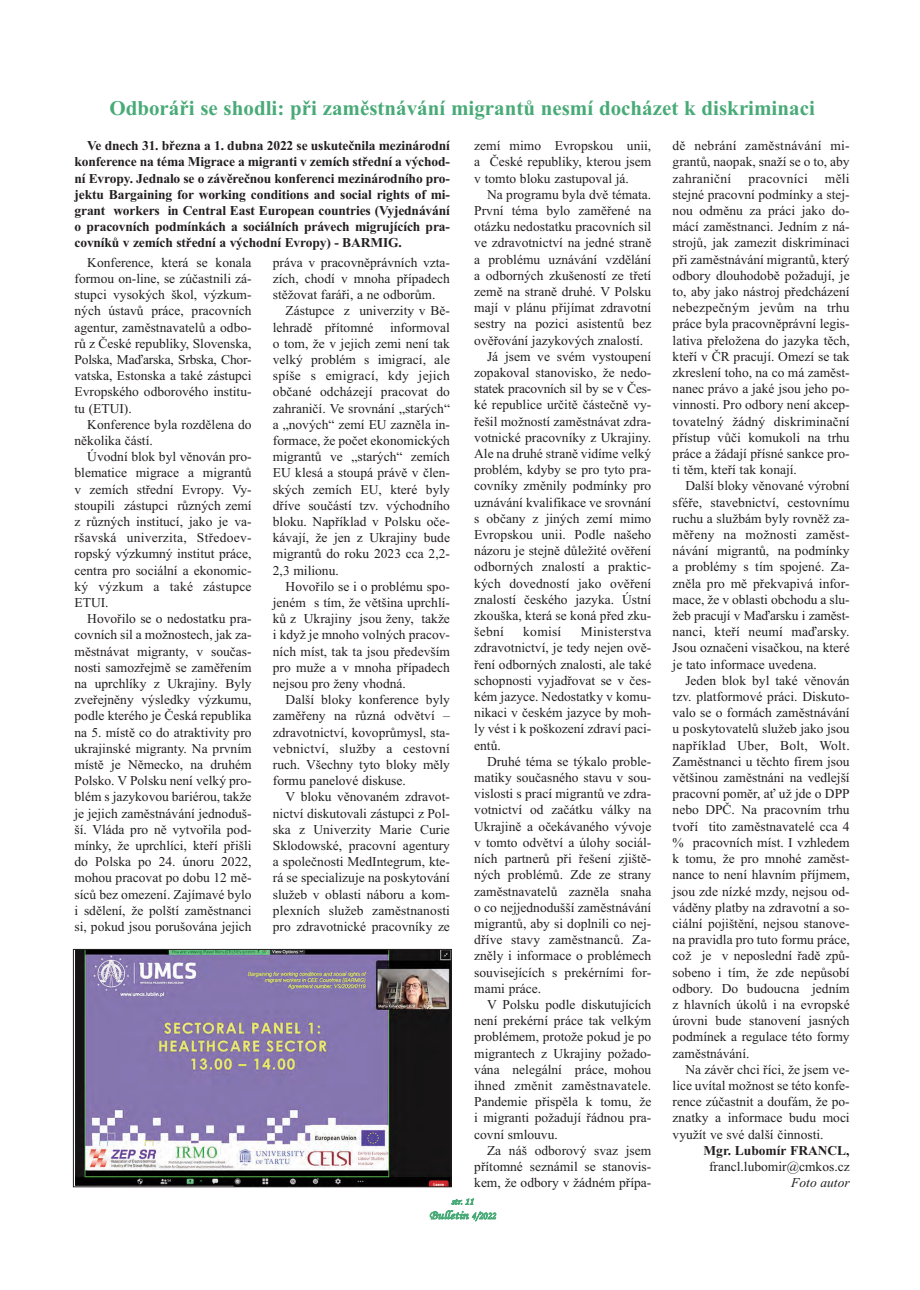
<style>
.page{position:relative;width:920px;height:1290px;background:#fff}
.page>*{position:absolute;margin:0;border:0;box-sizing:border-box;transform-origin:0 0}
.t1{font:700 21px "Times New Roman";color:#48aa77}
.t2{font:13.5px/16.2px "Times New Roman";color:#231f20;text-align:justify}
.t3{font:700 13.5px/16.2px "Times New Roman";letter-spacing:-.01em;color:#231f20;text-align:justify}
.t4{font:13.5px "Times New Roman";letter-spacing:.02em;color:#231f20}
.t5{font:italic 13.5px "Times New Roman";color:#231f20}
.t6{font:12.15px "Monotype Corsiva";letter-spacing:-.005em;color:#48aa77;scale:1.11 1}
.t7{font:9.45px "Monotype Corsiva";color:#48aa77;scale:1.11 1}
.s1{font-size:10.5px}
</style>
<div class="page">
<img style="left:75px;top:951px;width:374px;height:234px">
<div style="left:73px;top:949px;width:378px;height:238px;border:1px solid #231f20"></div>
<h1 class="t1" style="left:109px;top:95px;width:707px">Odboráři se shodli: při zaměstnávání migrantů nesmí docházet k diskriminaci</h1>
<p class="t3" style="left:75px;top:137px;width:377px;text-indent:13px">Ve dnech 31. března a 1. dubna 2022 se uskutečnila mezinárodní konference na téma Migrace a migranti v zemích střední a východ&shy;ní Evropy. Jednalo se o závěrečnou konferenci mezinárodního pro&shy;jektu Bargaining for working conditions and social rights of mi&shy;grant workers in Central East European countries (Vyjednávání o pracovních podmínkách a sociálních právech migrujících pra&shy;covníků v zemích střední a východní Evropy) - BARMIG.</p>
<p class="t2" style="left:75px;top:254px;width:179px;text-indent:13px">Konference, která se konala formou on-line, se zúčastnili zá&shy;stupci vysokých škol, výzkum&shy;ných ústavů práce, pracovních agentur, zaměstnavatelů a odbo&shy;rů z České republiky, Slovenska, Polska, Maďarska, Srbska, Chor&shy;vatska, Estonska a také zástupci Evropského odborového institu&shy;tu (ETUI).</p>
<p class="t2" style="left:75px;top:416px;width:179px;text-indent:13px">Konference byla rozdělena do několika částí.</p>
<p class="t2" style="left:75px;top:448px;width:179px;text-indent:13px">Úvodní blok byl věnován pro&shy;blematice migrace a migrantů v zemích střední Evropy. Vy&shy;stoupili zástupci různých zemí z různých institucí, jako je va&shy;ršavská univerzita, Středoev&shy;ropský výzkumný institut práce, centra pro sociální a ekonomic&shy;ký výzkum a také zástupce ETUI.</p>
<p class="t2" style="left:75px;top:610px;width:179px;text-indent:13px">Hovořilo se o nedostatku pra&shy;covních sil a možnostech, jak za&shy;městnávat migranty, v součas&shy;nosti samozřejmě se zaměřením na uprchlíky z Ukrajiny. Byly zveřejněny výsledky výzkumu, podle kterého je Česká republika na 5. místě co do atraktivity pro ukrajinské migranty. Na prvním místě je Německo, na druhém Polsko. V Polsku není velký pro&shy;blém s jazykovou bariérou, takže je jejich zaměstnávání jednoduš&shy;ší. Vláda pro ně vytvořila pod&shy;mínky, že uprchlíci, kteří přišli do Polska po 24. únoru 2022, mohou pracovat po dobu 12 mě&shy;síců bez omezení. Zajímavé bylo i sdělení, že polští zaměstnanci si, pokud jsou porušována jejich</p>
<p class="t2" style="left:474px;top:137px;width:179px">zemí mimo Evropskou unii, a České republiky, kterou jsem v tomto bloku zastupoval já.</p>
<p class="t2" style="left:487px;top:186px;width:166px">Na programu byla dvě témata.</p>
<p class="t2" style="left:474px;top:202px;width:179px">První téma bylo zaměřené na</p>
<p class="t2" style="left:474px;top:218px;width:179px">otázku nedostatku pracovních sil</p>
<p class="t2" style="left:474px;top:235px;width:179px">ve zdravotnictví na jedné straně</p>
<p class="t2" style="left:474px;top:251px;width:179px">a problému uznávání vzdělání</p>
<p class="t2" style="left:474px;top:267px;width:179px">a odborných zkušeností ze třetí</p>
<p class="t2" style="left:474px;top:283px;width:179px">země na straně druhé. V Polsku</p>
<p class="t2" style="left:474px;top:299px;width:179px">mají v plánu přijímat zdravotní</p>
<p class="t2" style="left:474px;top:316px;width:179px">sestry na pozici asistentů bez</p>
<p class="t2" style="left:474px;top:332px;width:170px">ověřování jazykových znalostí.</p>
<p class="t2" style="left:487px;top:348px;width:166px">Já jsem ve svém vystoupení</p>
<p class="t2" style="left:474px;top:364px;width:179px">zopakoval stanovisko, že nedo-</p>
<p class="t2" style="left:474px;top:380px;width:179px">statek pracovních sil by se v Čes-</p>
<p class="t2" style="left:474px;top:397px;width:179px">ké republice určitě částečně vy-</p>
<p class="t2" style="left:474px;top:413px;width:179px">řešil možností zaměstnávat zdra-</p>
<p class="t2" style="left:474px;top:429px;width:179px">votnické pracovníky z Ukrajiny.</p>
<p class="t2" style="left:474px;top:445px;width:179px">Ale na druhé straně vidíme velký</p>
<p class="t2" style="left:474px;top:461px;width:179px">problém, kdyby se pro tyto pra-</p>
<p class="t2" style="left:474px;top:478px;width:179px">covníky změnily podmínky pro</p>
<p class="t2" style="left:474px;top:494px;width:179px">uznávání kvalifikace ve srovnání</p>
<p class="t2" style="left:474px;top:510px;width:179px">s občany z jiných zemí mimo</p>
<p class="t2" style="left:474px;top:526px;width:179px">Evropskou unii. Podle našeho</p>
<p class="t2" style="left:474px;top:542px;width:179px">názoru je stejně důležité ověření</p>
<p class="t2" style="left:474px;top:559px;width:179px">odborných znalostí a praktic-</p>
<p class="t2" style="left:474px;top:575px;width:179px">kých dovedností jako ověření</p>
<p class="t2" style="left:474px;top:591px;width:179px">znalostí českého jazyka. Ústní</p>
<p class="t2" style="left:474px;top:607px;width:179px">zkouška, která se koná před zku-</p>
<p class="t2" style="left:474px;top:623px;width:31px">šební</p>
<p class="t2" style="left:523px;top:623px;width:40px">komisí</p>
<p class="t2" style="left:673px;top:137px;width:179px">dě nebrání zaměstnávání mi&shy;grantů, naopak, snaží se o to, aby zahraniční</p>
<p class="t2" style="left:673px;top:170px;width:179px;text-indent:152px">měli stejné pracovní podmínky a stej&shy;nou odměnu za práci jako do&shy;mácí zaměstnanci. Jedním z ná&shy;strojů, jak zamezit diskriminaci při zaměstnávání migrantů, který odbory dlouhodobě požadují, je to, aby jako nástroj předcházení nebezpečným jevům na trhu práce byla pracovněprávní legis&shy;lativa přeložena do jazyka těch, kteří v ČR pracují. Omezí se tak zkreslení toho, na co má zaměst&shy;nanec právo a jaké jsou jeho po&shy;vinnosti. Pro odbory není akcep&shy;tovatelný žádný diskriminační přístup vůči komukoli na trhu práce a žádají přísné sankce pro&shy;ti těm, kteří tak konají.</p>
<p class="t2" style="left:673px;top:478px;width:179px;text-indent:13px">Další bloky věnované výrobní sféře, stavebnictví, cestovnímu ruchu a službám byly rovněž za&shy;měřeny na možnosti zaměst&shy;návání migrantů, na podmínky a problémy s tím spojené. Za&shy;zněla pro mě překvapivá infor&shy;mace, že v oblasti obchodu a slu&shy;žeb pracují v Maďarsku i zaměst&shy;nanci, kteří neumí maďarsky.<br>Jsou označeni visačkou, na které je tato informace uvedena.</p>
<p class="t2" style="left:673px;top:672px;width:179px;text-indent:13px">Jeden blok byl také věnován tzv. platformové práci. Diskuto&shy;valo se o formách zaměstnávání u poskytovatelů služeb jako jsou například Uber, Bolt, Wolt.<br>Zaměstnanci u těchto firem jsou většinou zaměstnáni na vedlejší pracovní poměr, ať už jde o DPP nebo DPČ. Na pracovním trhu tvoří tito zaměstnavatelé cca 4 % pracovních míst. I vzhledem k tomu, že pro mnohé zaměst&shy;nance to není hlavním příjmem, jsou zde nízké mzdy, nejsou od&shy;váděny platby na zdravotní a so&shy;ciální pojištění, nejsou stanove&shy;na pravidla pro tuto formu práce, což je v neposlední řadě způ&shy;sobeno i tím, že zde nepůsobí odbory. Do budoucna jedním z hlavních úkolů i na evropské úrovni bude stanovení jasných podmínek a regulace této formy zaměstnávání.</p>
<p class="t2" style="left:673px;top:1061px;width:179px;text-indent:13px">Na závěr chci říci, že jsem ve&shy;lice uvítal možnost se této konfe&shy;rence zúčastnit a doufám, že po&shy;znatky a informace budu moci využít ve své další činnosti.</p>
<p class="t3" style="left:703px;top:1142px;width:148px">Mgr. Lubomír FRANCL,</p>
<p class="t2" style="left:709px;top:1158px;width:142px">francl.lubomir@cmkos.cz</p>
<p class="t5" style="left:791px;top:1174px;width:60px">Foto autor</p>
<p class="t4" style="left:748px;top:170px;width:61px">pracovníci</p>
<p class="t2" style="left:273px;top:254px;width:179px">práva v pracovněprávních vzta&shy;zích, chodí v mnoha případech stěžovat faráři, a ne odborům.</p>
<p class="t2" style="left:273px;top:303px;width:179px;text-indent:13px">Zástupce z univerzity v Bě&shy;lehradě přítomné informoval o tom, že v jejich zemi není tak velký problém s imigrací, ale spíše s emigrací, kdy jejich občané odcházejí pracovat do zahraničí. Ve srovnání „starých“ a „nových“ zemí EU zazněla in&shy;formace, že počet ekonomických migrantů ve „starých“ zemích EU klesá a stoupá právě v člen&shy;ských zemích EU, které byly dříve součástí tzv. východního bloku. Například v Polsku oče&shy;kávají, že jen z Ukrajiny bude migrantů do roku 2023 cca 2,2- 2,3 milionu.</p>
<p class="t2" style="left:273px;top:578px;width:179px;text-indent:13px">Hovořilo se i o problému spo&shy;jeném s tím, že většina uprchlí&shy;ků z Ukrajiny jsou ženy, takže i když je mnoho volných pracov&shy;ních míst, tak ta jsou především pro muže a v mnoha případech nejsou pro ženy vhodná.</p>
<p class="t2" style="left:273px;top:691px;width:179px;text-indent:13px">Další bloky konference byly zaměřeny na různá odvětví – zdravotnictví, kovoprůmysl, sta&shy;vebnictví, služby a cestovní ruch. Všechny tyto bloky měly formu panelové diskuse.</p>
<p class="t2" style="left:273px;top:789px;width:179px;text-indent:13px">V bloku věnovaném zdravot&shy;nictví diskutovali zástupci z Pol&shy;ska z Univerzity Marie Curie Sklodowské, pracovní agentury a společnosti MedIntegrum, kte&shy;rá se specializuje na poskytování služeb v oblasti náboru a kom&shy;plexních služeb zaměstnanosti pro zdravotnické pracovníky ze</p>
<p class="t2" style="left:474px;top:623px;width:179px;text-indent:107px">Ministerstva zdravotnictví, je tedy nejen ově&shy;ření odborných znalosti, ale také schopnosti vyjadřovat se v čes&shy;kém jazyce. Nedostatky v komu&shy;nikaci v českém jazyce by moh&shy;ly vést i k poškození zdraví paci&shy;entů.</p>
<p class="t2" style="left:474px;top:753px;width:179px;text-indent:13px">Druhé téma se týkalo proble&shy;matiky současného stavu v sou&shy;vislosti s prací migrantů ve zdra&shy;votnictví od začátku války na Ukrajině a očekávaného vývoje v tomto odvětví a úlohy sociál&shy;ních partnerů při řešení zjiště&shy;ných problémů. Zde ze strany zaměstnavatelů zazněla snaha o co nejjednodušší zaměstnávání migrantů, aby si doplnili co nej&shy;dříve stavy zaměstnanců. Za&shy;zněly i informace o problémech souvisejících s prekérními for&shy;mami práce.</p>
<p class="t2" style="left:474px;top:996px;width:179px;text-indent:13px">V Polsku podle diskutujících není prekérní práce tak velkým problémem, protože pokud je po migrantech z Ukrajiny požado&shy;vána nelegální práce, mohou ihned změnit zaměstnavatele.<br>Pandemie přispěla k tomu, že i migranti požadují řádnou pra&shy;covní smlouvu.</p>
<p class="t2" style="left:474px;top:1142px;width:179px;text-indent:13px">Za náš odborový svaz jsem přítomné seznámil se stanovis&shy;kem, že odbory v žádném přípa-</p>
<p class="t7" style="left:451px;top:1195px;width:22px">str. 11</p>
<p class="t6" style="left:429px;top:1207px;width:61px">Bulletin <span class="s1">4/2022</span></p>
</div>
